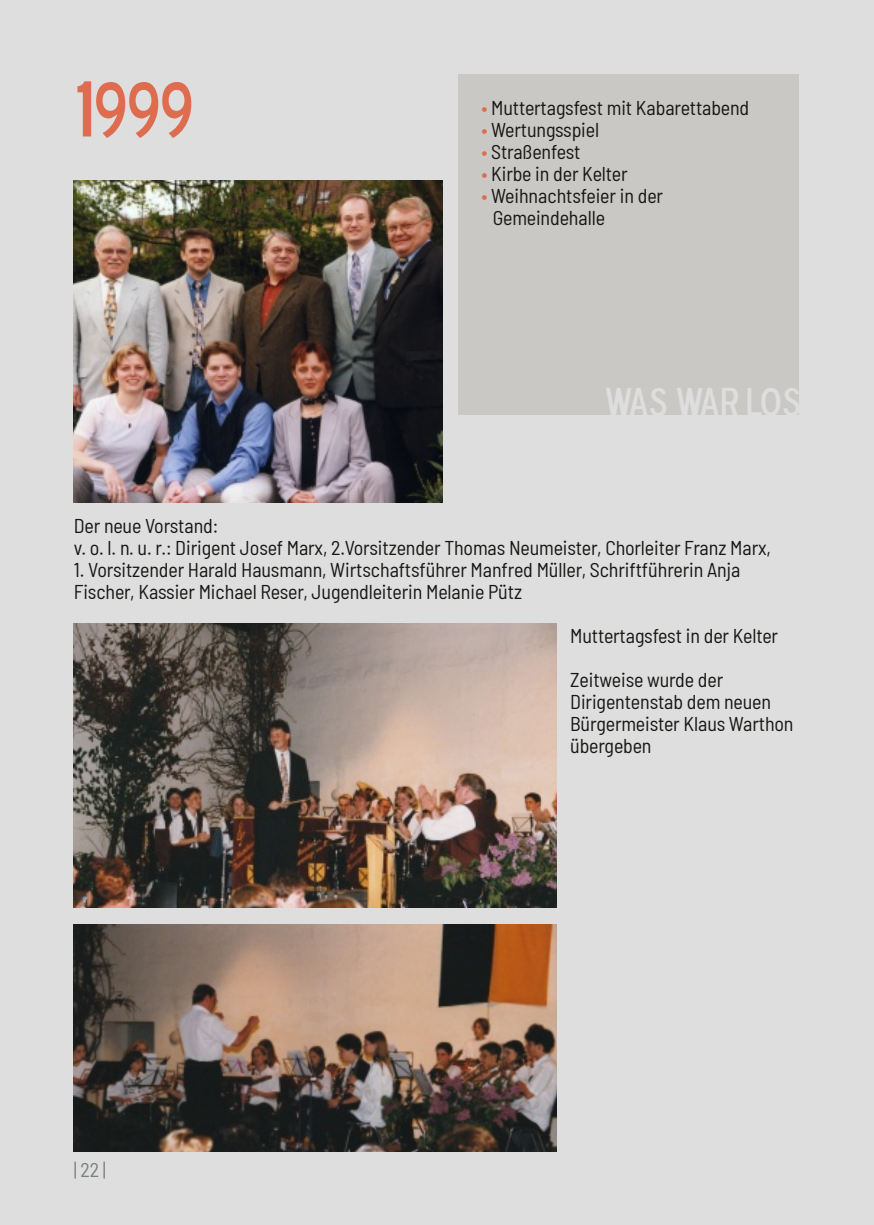
<style>
.page{position:relative;width:874px;height:1225px;background:#fff}
.page>*{position:absolute;margin:0;border:0;box-sizing:border-box;transform-origin:0 0}
.t1{font:80px "Blue Highway D Type";color:#de6c4f}
.t2{font:40px "Blue Highway D Type";letter-spacing:-.045em;color:#dedede}
.t3{font:semi-condensed 20px/22px "Barlow";letter-spacing:-.01em;color:#181715}
.t4{font:semi-condensed 20px "Barlow";color:#79807c}
.s1{color:#de6c4f}
</style>
<div class="page">
<div style="left:0;top:0;width:873px;height:1225px;background:#dedede"></div>
<img style="left:74px;top:624px;width:482px;height:283px">
<img style="left:74px;top:924px;width:482px;height:227px">
<div style="left:458px;top:75px;width:340px;height:340px;background:#c9c8c4"></div>
<img style="left:74px;top:181px;width:368px;height:321px">
<h1 class="t1" style="left:74px;top:58px;width:120px">1999</h1>
<p class="t3" style="left:481px;top:96px;width:269px"><span class="s1">•</span> Muttertagsfest mit Kabarettabend</p>
<p class="t3" style="left:481px;top:118px;width:119px"><span class="s1">•</span> Wertungsspiel</p>
<p class="t3" style="left:481px;top:140px;width:101px"><span class="s1">•</span> Straßenfest</p>
<p class="t3" style="left:481px;top:162px;width:148px"><span class="s1">•</span> Kirbe in der Kelter</p>
<p class="t3" style="left:492px;top:184px;width:172px;text-indent:-11px"><span class="s1">•</span> Weihnachtsfeier in der<br>Gemeindehalle</p>
<h2 class="t2" style="left:604px;top:376px;width:197px">WAS WAR LOS</h2>
<p class="t3" style="left:74px;top:514px;width:698px">Der neue Vorstand:<br>v. o. l. n. u. r.: Dirigent Josef Marx, 2.Vorsitzender Thomas Neumeister, Chorleiter Franz Marx,</p>
<p class="t3" style="left:74px;top:558px;width:668px">1. Vorsitzender Harald Hausmann, Wirtschaftsführer Manfred Müller, Schriftführerin Anja<br>Fischer, Kassier Michael Reser, Jugendleiterin Melanie Pütz</p>
<p class="t4" style="left:74px;top:1157px;width:34px">|22|</p>
<p class="t3" style="left:570px;top:624px;width:209px">Muttertagsfest in der Kelter</p>
<p class="t3" style="left:570px;top:668px;width:225px">Zeitweise wurde der<br>Dirigentenstab dem neuen<br>Bürgermeister Klaus Warthon übergeben</p>
</div>
